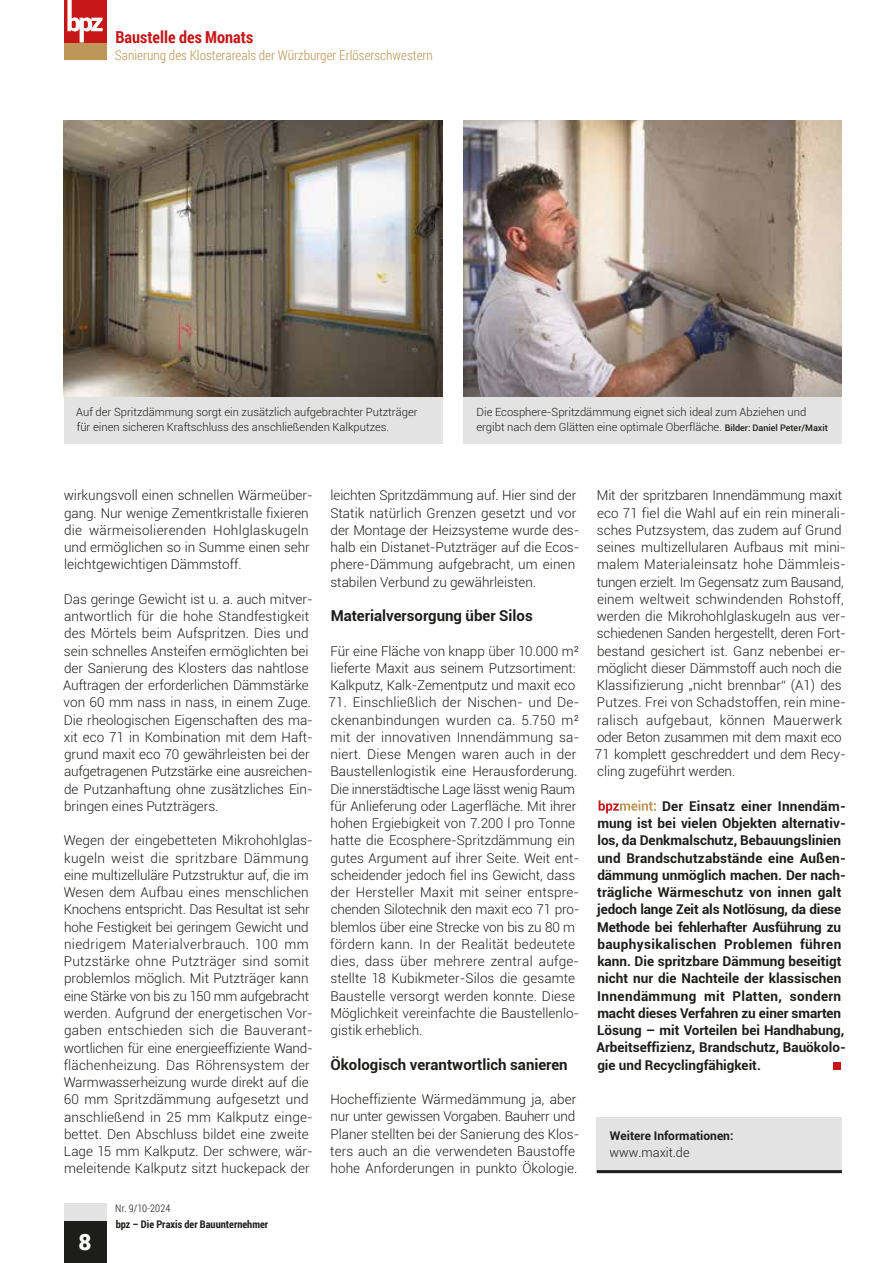
<style>
.page{position:relative;width:893px;height:1263px;background:#fff}
.page>*{position:absolute;margin:0;border:0;box-sizing:border-box;transform-origin:0 0}
.t1{font:900 22.5px "Roboto";color:#fff}
.t2{font:700 16.5px "Roboto Condensed";color:#c51718}
.t3{font:700 15px "Roboto";color:#1d1d1b}
.t4{font:300 13.5px/17.2px "Roboto";color:#1d1d1b}
.t5{font:700 13.5px/17.2px "Roboto";color:#1d1d1b}
.t6{font:300 13.5px "Roboto Condensed";color:#bc9758}
.t7{font:300 12.75px "Roboto";color:#1d1d1b}
.t8{font:700 12px "Roboto";color:#1d1d1b}
.t9{font:300 11.25px/15px "Roboto";color:#1d1d1b}
.t10{font:700 10.5px "Roboto Condensed";color:#1d1d1b}
.t11{font:300 10.5px "Roboto Condensed";letter-spacing:.01em;color:#1d1d1b}
.s1{font-weight:500;font-size:9px}
</style>
<div class="page">
<div style="left:597px;top:1117px;width:245px;height:55px;background:#e3e3e3"></div>
<hr style="left:597px;top:1170px;width:245px;height:3px;background:#1d1d1b">
<div style="left:64px;top:397px;width:378px;height:47px;background:#e3e3e3"></div>
<img style="left:64px;top:121px;width:378px;height:276px">
<img style="left:463px;top:121px;width:379px;height:276px">
<div style="left:463px;top:397px;width:379px;height:47px;background:#e3e3e3"></div>
<svg style="left:599px;top:800px;width:57px;height:13px"></svg>
<div style="left:834px;top:1062px;width:7px;height:8px;background:#c51718"></div>
<div style="left:64px;top:1220px;width:42px;height:43px;background:#1d1d1b"></div>
<div style="left:64px;top:1203px;width:42px;height:17px;background:#e3e3e3"></div>
<div style="left:64px;top:43px;width:42px;height:17px;background:#bc9758"></div>
<div style="left:64px;top:0;width:42px;height:43px;background:#c51718"></div>
<svg style="left:67px;top:0;width:36px;height:43px"></svg>
<p class="t2" style="left:115px;top:25px;width:139px">Baustelle des Monats</p>
<p class="t6" style="left:115px;top:45px;width:319px">Sanierung des Klosterareals der Würzburger Erlöserschwestern</p>
<p class="t9" style="left:76px;top:404px;width:343px">Auf der Spritzdämmung sorgt ein zusätzlich aufgebrachter Putzträger für einen sicheren Kraftschluss des anschließenden Kalkputzes.</p>
<p class="t9" style="left:476px;top:404px;width:353px">Die Ecosphere-Spritzdämmung eignet sich ideal zum Abziehen und ergibt nach dem Glätten eine optimale Oberfläche. <span class="s1">Bilder: Daniel Peter/Maxit</span></p>
<p class="t4" style="left:64px;top:486px;width:251px">wirkungsvoll einen schnellen Wärmeüber&shy;gang. Nur wenige Zementkristalle fixieren die wärmeisolierenden Hohlglaskugeln und ermöglichen so in Summe einen sehr leichtgewichtigen Dämmstoff.</p>
<p class="t4" style="left:63px;top:590px;width:251px">Das geringe Gewicht ist u. a. auch mitver&shy;antwortlich für die hohe Standfestigkeit des Mörtels beim Aufspritzen. Dies und sein schnelles Ansteifen ermöglichten bei der Sanierung des Klosters das nahtlose Auftragen der erforderlichen Dämmstärke von 60 mm nass in nass, in einem Zuge.<br>Die rheologischen Eigenschaften des ma&shy;xit eco 71 in Kombination mit dem Haft&shy;grund maxit eco 70 gewährleisten bei der aufgetragenen Putzstärke eine ausreichen&shy;de Putzanhaftung ohne zusätzliches Ein&shy;bringen eines Putzträgers.</p>
<p class="t4" style="left:64px;top:831px;width:251px">Wegen der eingebetteten Mikrohohlglas&shy;kugeln weist die spritzbare Dämmung eine multizelluläre Putzstruktur auf, die im Wesen dem Aufbau eines menschlichen Knochens entspricht. Das Resultat ist sehr hohe Festigkeit bei geringem Gewicht und niedrigem Materialverbrauch. 100 mm Putzstärke ohne Putzträger sind somit problemlos möglich. Mit Putzträger kann eine Stärke von bis zu 150 mm aufgebracht werden. Aufgrund der energetischen Vor&shy;gaben entschieden sich die Bauverant&shy;wortlichen für eine energieeffiziente Wand&shy;flächenheizung. Das Röhrensystem der Warmwasserheizung wurde direkt auf die 60 mm Spritzdämmung aufgesetzt und anschließend in 25 mm Kalkputz einge&shy;bettet. Den Abschluss bildet eine zweite Lage 15 mm Kalkputz. Der schwere, wär&shy;meleitende Kalkputz sitzt huckepack der</p>
<h1 class="t1" style="left:78px;top:1226px;width:15px">8</h1>
<p class="t11" style="left:115px;top:1201px;width:56px">Nr. 9/10-2024</p>
<p class="t10" style="left:116px;top:1217px;width:154px">bpz – Die Praxis der Bauunternehmer</p>
<p class="t4" style="left:330px;top:486px;width:250px">leichten Spritzdämmung auf. Hier sind der Statik natürlich Grenzen gesetzt und vor der Montage der Heizsysteme wurde des&shy;halb ein Distanet-Putzträger auf die Ecos&shy;phere-Dämmung aufgebracht, um einen stabilen Verbund zu gewährleisten.</p>
<p class="t3" style="left:331px;top:605px;width:204px">Materialversorgung über Silos</p>
<p class="t4" style="left:330px;top:642px;width:250px">Für eine Fläche von knapp über 10.000 m² lieferte Maxit aus seinem Putzsortiment:<br>Kalkputz, Kalk-Zementputz und maxit eco</p>
<p class="t4" style="left:328px;top:693px;width:252px">71. Einschließlich der Nischen- und De&shy;ckenanbindungen wurden ca. 5.750 m² mit der innovativen Innendämmung sa&shy;niert. Diese Mengen waren auch in der Baustellenlogistik eine Herausforderung.<br>Die innerstädtische Lage lässt wenig Raum für Anlieferung oder Lagerfläche. Mit ihrer hohen Ergiebigkeit von 7.200 l pro Tonne hatte die Ecosphere-Spritzdämmung ein gutes Argument auf ihrer Seite. Weit ent&shy;scheidender jedoch fiel ins Gewicht, dass der Hersteller Maxit mit seiner entspre&shy;chenden Silotechnik den maxit eco 71 pro&shy;blemlos über eine Strecke von bis zu 80 m fördern kann. In der Realität bedeutete dies, dass über mehrere zentral aufge&shy;stellte 18 Kubikmeter-Silos die gesamte Baustelle versorgt werden konnte. Diese Möglichkeit vereinfachte die Baustellenlo&shy;gistik erheblich.</p>
<p class="t3" style="left:331px;top:1054px;width:239px">Ökologisch verantwortlich sanieren</p>
<p class="t4" style="left:330px;top:1090px;width:251px">Hocheffiziente Wärmedämmung ja, aber nur unter gewissen Vorgaben. Bauherr und Planer stellten bei der Sanierung des Klos&shy;ters auch an die verwendeten Baustoffe hohe Anforderungen in punkto Ökologie.</p>
<p class="t4" style="left:595px;top:486px;width:252px">Mit der spritzbaren Innendämmung maxit eco 71 fiel die Wahl auf ein rein minerali&shy;sches Putzsystem, das zudem auf Grund seines multizellularen Aufbaus mit mini&shy;malem Materialeinsatz hohe Dämmleis&shy;tungen erzielt. Im Gegensatz zum Bausand, einem weltweit schwindenden Rohstoff, werden die Mikrohohlglaskugeln aus ver&shy;schiedenen Sanden hergestellt, deren Fort&shy;bestand gesichert ist. Ganz nebenbei er&shy;möglicht dieser Dämmstoff auch noch die Klassifizierung „nicht brennbar“ (A1) des Putzes. Frei von Schadstoffen, rein mine&shy;ralisch aufgebaut, können Mauerwerk oder Beton zusammen mit dem maxit eco 71 komplett geschreddert und dem Recy&shy;cling zugeführt werden.</p>
<p class="t5" style="left:596px;top:797px;width:251px;text-indent:66px">Der Einsatz einer Innendäm&shy;mung ist bei vielen Objekten alternativ&shy;los, da Denkmalschutz, Bebauungslinien und Brandschutzabstände eine Außen&shy;dämmung unmöglich machen. Der nach&shy;trägliche Wärmeschutz von innen galt jedoch lange Zeit als Notlösung, da diese Methode bei fehlerhafter Ausführung zu bauphysikalischen Problemen führen kann. Die spritzbare Dämmung beseitigt nicht nur die Nachteile der klassischen Innendämmung mit Platten, sondern macht dieses Verfahren zu einer smarten Lösung – mit Vorteilen bei Handhabung, Arbeitseffizienz, Brandschutz, Bauökolo&shy;gie und Recyclingfähigkeit.</p>
<p class="t8" style="left:610px;top:1127px;width:125px">Weitere Informationen:</p>
<p class="t7" style="left:609px;top:1143px;width:82px">www.maxit.de</p>
</div>
